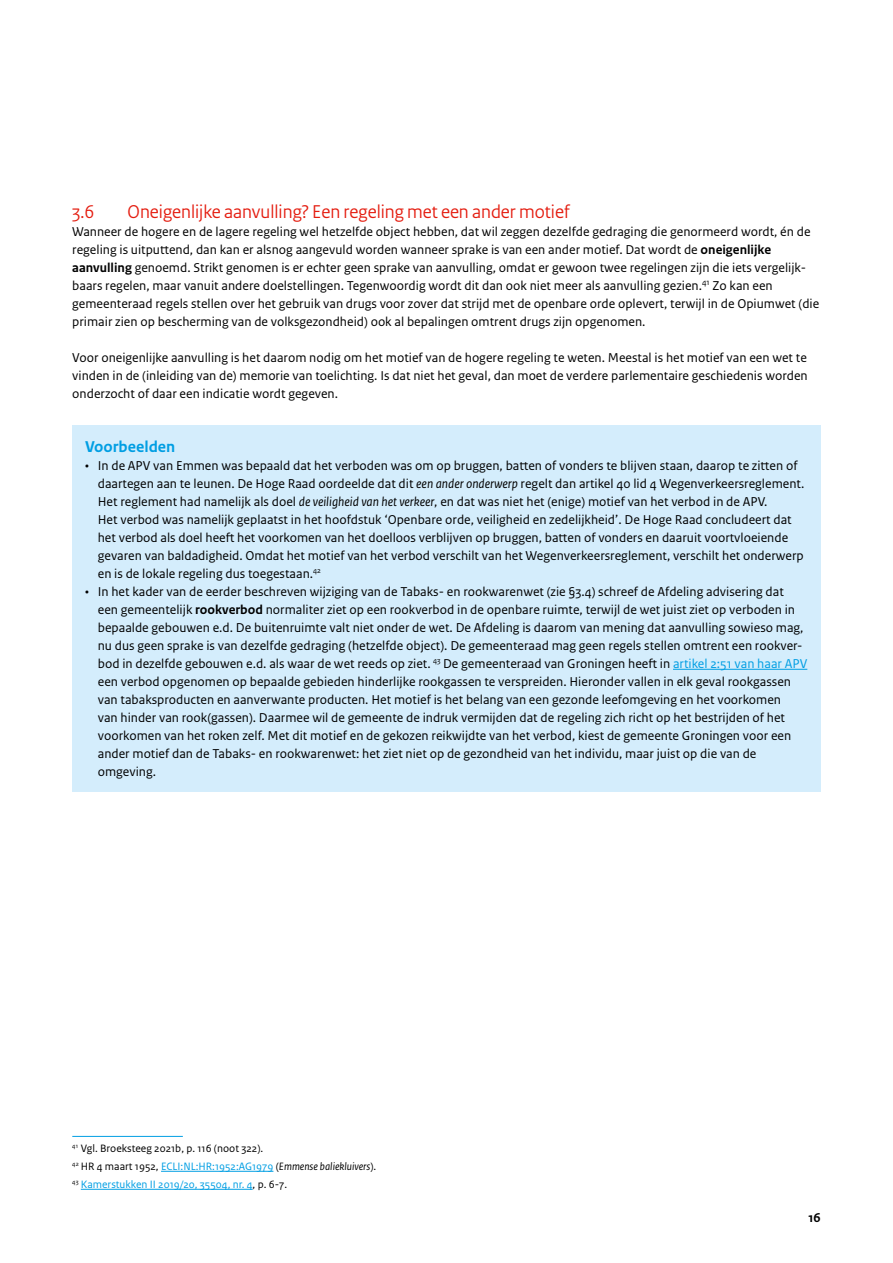
<style>
.page{position:relative;width:893px;height:1263px;background:#fff}
.page>*{position:absolute;margin:0;border:0;box-sizing:border-box;transform-origin:0 0}
.H3_RO_Paragraafkop_S{font:19.5px "Rijksoverheid Sans Heading";color:#e41c0f}
.P_RO_Kop_Sans_kader{font:700 16.5px "Rijksoverheid Sans Text";color:#009ee3}
.P_RO_Broodtekst_Sans{font:13.5px/18px "Rijksoverheid Sans Text";color:#000}
.t1{font:700 13.5px "Rijksoverheid Sans Text";color:#000}
._14_RO_Voetnoot{font:11.25px "Rijksoverheid Sans Text";color:#009ee3}
._14_RO_Voetnoot-2{font:11.25px "Rijksoverheid Sans Text";color:#000}
.s1{font-weight:700}
.s2{font-style:italic}
.s3{color:#009ee3}
.s4{color:#000}
.s5{font-style:italic;color:#000}
</style>
<div class="page">
<div style="left:72px;top:426px;width:749px;height:42px;background:#d4edfc"></div>
<div style="left:72px;top:446px;width:749px;height:147px;background:#d4edfc"></div>
<div style="left:72px;top:572px;width:749px;height:219px;background:#d4edfc"></div>
<hr style="left:673px;top:669px;width:134px;height:1px;background:#009ee3">
<hr style="left:72px;top:1136px;width:111px;height:1px;background:#009ee3">
<hr style="left:161px;top:1171px;width:112px;height:1px;background:#009ee3">
<hr style="left:81px;top:1189px;width:172px;height:1px;background:#009ee3">
<h3 class="H3_RO_Paragraafkop_S" style="left:72px;top:200px;width:24px">3.6</h3>
<h3 class="H3_RO_Paragraafkop_S" style="left:128px;top:200px;width:444px">Oneigenlijke aanvulling? Een regeling met een ander motief</h3>
<p class="P_RO_Broodtekst_Sans" style="left:72px;top:223px;width:748px">Wanneer de hogere en de lagere regeling wel hetzelfde object hebben, dat wil zeggen dezelfde gedraging die genormeerd wordt, én de regeling is uitputtend, dan kan er alsnog aangevuld worden wanneer sprake is van een ander motief. Dat wordt de <span class="s1">oneigenlijke aanvulling</span> genoemd. Strikt genomen is er echter geen sprake van aanvulling, omdat er gewoon twee regelingen zijn die iets vergelijk&shy;baars regelen, maar vanuit andere doelstellingen. Tegenwoordig wordt dit dan ook niet meer als aanvulling gezien.<sup>41</sup> Zo kan een gemeenteraad regels stellen over het gebruik van drugs voor zover dat strijd met de openbare orde oplevert, terwijl in de Opiumwet (die primair zien op bescherming van de volksgezondheid) ook al bepalingen omtrent drugs zijn opgenomen.</p>
<p class="P_RO_Broodtekst_Sans" style="left:72px;top:349px;width:737px;text-align:justify">Voor oneigenlijke aanvulling is het daarom nodig om het motief van de hogere regeling te weten. Meestal is het motief van een wet te vinden in de (inleiding van de) memorie van toelichting. Is dat niet het geval, dan moet de verdere parlementaire geschiedenis worden onderzocht of daar een indicatie wordt gegeven.</p>
<p class="P_RO_Kop_Sans_kader" style="left:85px;top:437px;width:92px">Voorbeelden</p>
<p class="P_RO_Broodtekst_Sans" style="left:98px;top:457px;width:708px;text-indent:-13px">• In de APV van Emmen was bepaald dat het verboden was om op bruggen, batten of vonders te blijven staan, daarop te zitten of daartegen aan te leunen. De Hoge Raad oordeelde dat dit <span class="s2">een ander onderwerp</span> regelt dan artikel 40 lid 4 Wegenverkeersreglement.<br>Het reglement had namelijk als doel <span class="s2">de veiligheid van het verkeer</span>, en dat was niet het (enige) motief van het verbod in de APV.<br>Het verbod was namelijk geplaatst in het hoofdstuk ‘Openbare orde, veiligheid en zedelijkheid’. De Hoge Raad concludeert dat het verbod als doel heeft het voorkomen van het doelloos verblijven op bruggen, batten of vonders en daaruit voortvloeiende gevaren van baldadigheid. Omdat het motief van het verbod verschilt van het Wegenverkeersreglement, verschilt het onderwerp en is de lokale regeling dus toegestaan.<sup>42</sup></p>
<p class="P_RO_Broodtekst_Sans" style="left:98px;top:583px;width:711px;text-indent:-13px">• In het kader van de eerder beschreven wijziging van de Tabaks- en rookwarenwet (zie §3.4) schreef de Afdeling advisering dat een gemeentelijk <span class="s1">rookverbod</span> normaliter ziet op een rookverbod in de openbare ruimte, terwijl de wet juist ziet op verboden in bepaalde gebouwen e.d. De buitenruimte valt niet onder de wet. De Afdeling is daarom van mening dat aanvulling sowieso mag, nu dus geen sprake is van dezelfde gedraging (hetzelfde object). De gemeenteraad mag geen regels stellen omtrent een rookver&shy;bod in dezelfde gebouwen e.d. als waar de wet reeds op ziet. <sup>43</sup> De gemeenteraad van Groningen heeft in <span class="s3">artikel 2:51 van haar APV </span>een verbod opgenomen op bepaalde gebieden hinderlijke rookgassen te verspreiden. Hieronder vallen in elk geval rookgassen van tabaksproducten en aanverwante producten. Het motief is het belang van een gezonde leefomgeving en het voorkomen<br>van hinder van rook(gassen). Daarmee wil de gemeente de indruk vermijden dat de regeling zich richt op het bestrijden of het voorkomen van het roken zelf. Met dit motief en de gekozen reikwijdte van het verbod, kiest de gemeente Groningen voor een ander motief dan de Tabaks- en rookwarenwet: het ziet niet op de gezondheid van het individu, maar juist op die van de omgeving.</p>
<p class="_14_RO_Voetnoot-2" style="left:72px;top:1142px;width:192px"><sup>41</sup> Vgl. Broeksteeg 2021b, p. 116 (noot 322).</p>
<p class="_14_RO_Voetnoot" style="left:72px;top:1160px;width:305px"><sup>42</sup> <span class="s4">HR 4 maart 1952,</span> ECLI:NL:HR:1952:AG1979 <span class="s4">(</span><span class="s5">Emmense baliekluivers</span><span class="s4">).</span></p>
<p class="_14_RO_Voetnoot" style="left:72px;top:1178px;width:216px"><sup>43</sup> Kamerstukken II 2019/20, 35504, nr. 4<span class="s4">, p. 6-7.</span></p>
<p class="t1" style="left:808px;top:1209px;width:14px">16</p>
</div>
